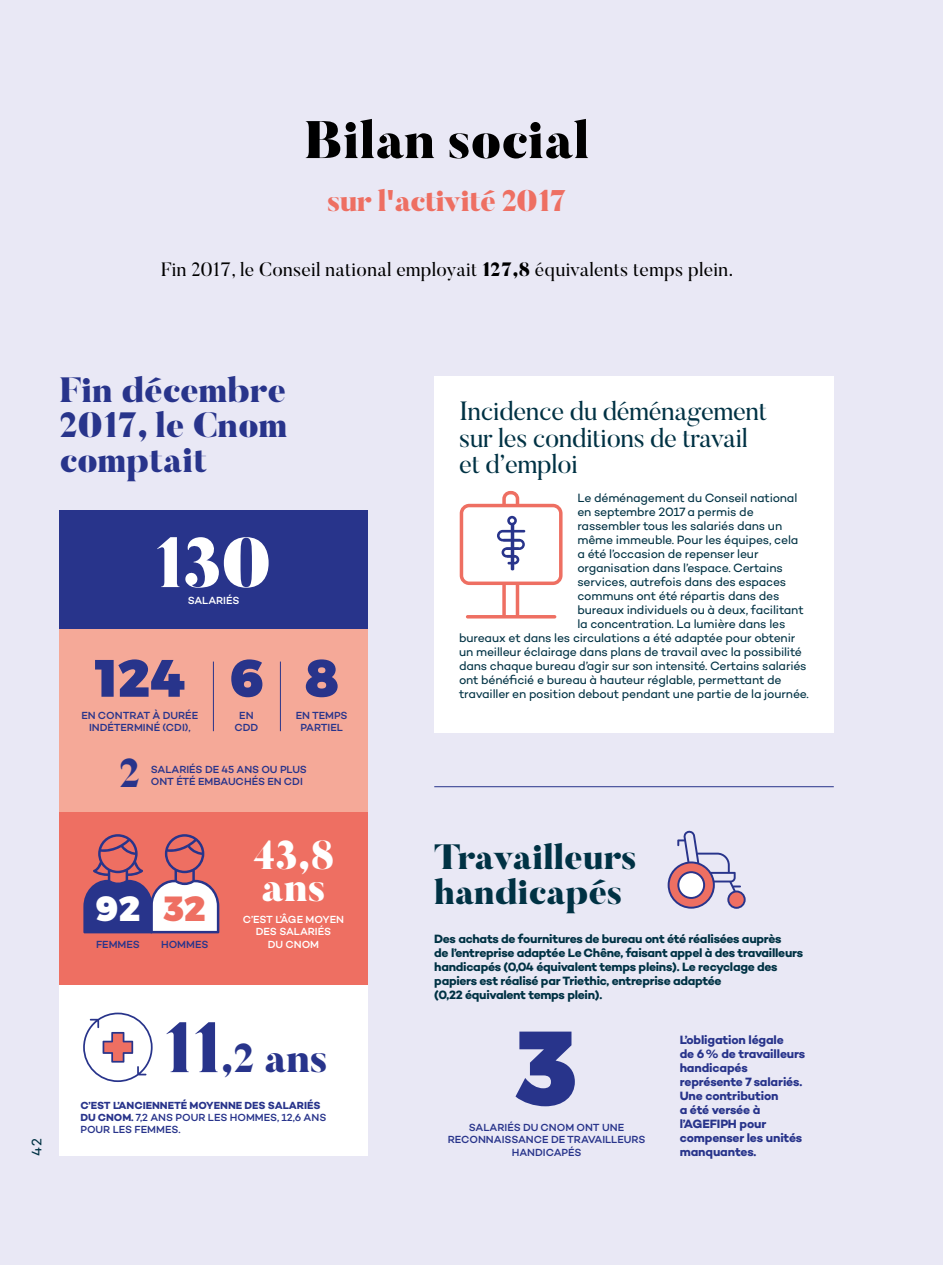
<style>
.page{position:relative;width:943px;height:1265px;background:#e9e8f5}
.page>*{position:absolute;margin:0;border:0;box-sizing:border-box;transform-origin:0 0}
.t1{font:900 105.35px "Montserrat";color:#28348b}
.t2{font:900 70px "Butler";color:#fff}
.t3{font:900 52.5px "Butler";letter-spacing:-.01em;color:#000}
.t4{font:900 52.5px "Montserrat";color:#28348b}
.t5{font:900 40.25px "Butler";color:#28348b}
.t6{font:900 40.25px/31.5px "Butler";color:#fff}
.t7{font:900 35px/35px "Butler";letter-spacing:-.01em;color:#28348b;text-align:justify}
.t8{font:900 35px/35px "Butler";letter-spacing:-.01em;color:#003244}
.t9{font:900 35px "Montserrat";color:#fff}
.t10{font:900 29.75px "Butler";letter-spacing:-.03em;color:#ee6f62}
.t11{font:26.25px/26.2px "Butler";letter-spacing:-.01em;color:#003244}
.t12{font:19.25px "Butler";letter-spacing:.015em;color:#000}
.t13{font:14px "Campton";color:#003244}
.t14{font:12.25px "Campton";letter-spacing:-.015em;color:#003244}
.t15{font:700 12.25px/14px "Campton";letter-spacing:-.025em;color:#003244}
.t16{font:700 12.25px/14px "Campton";letter-spacing:-.015em;color:#28348b}
.t17{font:500 10.5px/12.2px "Campton";color:#28348b;text-align:center}
.t18{font:700 10.5px/12.2px "Campton";color:#28348b}
.t19{font:500 10.5px/12.2px "Campton";color:#fff;text-align:center}
.s1{font-weight:900}
.s2{color:#ee6f62}
.s3{font-size:70px}
.s4{font-weight:500}
</style>
<div class="page">
<div style="left:434px;top:376px;width:399px;height:357px;background:#fff"></div>
<div style="left:60px;top:511px;width:308px;height:118px;background:#28348b"></div>
<svg style="left:667px;top:831px;width:78px;height:78px"></svg>
<div style="left:60px;top:629px;width:308px;height:183px;background:#f5a998"></div>
<div style="left:60px;top:812px;width:308px;height:173px;background:#ee6f62"></div>
<div style="left:60px;top:985px;width:308px;height:171px;background:#fff"></div>
<hr style="left:213px;top:662px;width:1px;height:69px;background:#28348b">
<hr style="left:280px;top:662px;width:1px;height:69px;background:#28348b">
<hr style="left:434px;top:786px;width:399px;height:1px;background:#28348b">
<svg style="left:459px;top:491px;width:103px;height:128px"></svg>
<svg style="left:83px;top:834px;width:136px;height:99px"></svg>
<svg style="left:83px;top:1013px;width:70px;height:69px"></svg>
<h3 class="t3" style="left:304px;top:107px;width:287px">Bilan social</h3>
<h3 class="t10" style="left:327px;top:181px;width:241px">sur l'activité 2017</h3>
<h3 class="t12" style="left:161px;top:257px;width:573px">Fin 2017, le Conseil national employait <span class="s1">127,8</span> équivalents temps plein.</h3>
<h3 class="t7" style="left:60px;top:374px;width:229px">Fin décembre 2017, le Cnom comptait</h3>
<h2 class="t2" style="left:154px;top:518px;width:121px">130</h2>
<p class="t19" style="left:188px;top:594px;width:53px">SALARIÉS</p>
<h3 class="t4" style="left:95px;top:645px;width:91px">124</h3>
<p class="t17" style="left:81px;top:709px;width:118px">EN CONTRAT À DURÉE<br>INDÉTERMINÉ (CDI),</p>
<h3 class="t4" style="left:229px;top:645px;width:36px">6</h3>
<p class="t17" style="left:234px;top:709px;width:25px">EN<br>CDD</p>
<h3 class="t4" style="left:304px;top:645px;width:36px">8</h3>
<p class="t17" style="left:296px;top:709px;width:53px">EN TEMPS<br>PARTIEL</p>
<h3 class="t5" style="left:119px;top:748px;width:23px">2</h3>
<p class="t17" style="left:151px;top:763px;width:158px">SALARIÉS DE 45 ANS OU PLUS</p>
<p class="t17" style="left:151px;top:775px;width:154px">ONT ÉTÉ EMBAUCHÉS EN CDI</p>
<h3 class="t9" style="left:96px;top:887px;width:111px">92 <span class="s2">32</span></h3>
<p class="t17" style="left:96px;top:938px;width:45px">FEMMES</p>
<p class="t17" style="left:161px;top:938px;width:49px">HOMMES</p>
<h3 class="t6" style="left:253px;top:841px;width:83px">43,8 ans</h3>
<p class="t19" style="left:243px;top:913px;width:103px">C’EST L’ÂGE MOYEN<br>DES SALARIÉS<br>DU CNOM</p>
<p class="t13" style="left:28px;top:1156px;width:19px;rotate:-90deg">42</p>
<h3 class="t5" style="left:163px;top:1033px;width:166px"><span class="s3">11</span>,2 ans</h3>
<p class="t18" style="left:80px;top:1099px;width:247px">C’EST L’ANCIENNETÉ MOYENNE DES SALARIÉS<br>DU CNOM. <span class="s4">7,2 ANS POUR LES HOMMES, 12,6 ANS<br>POUR LES FEMMES.</span></p>
<h3 class="t11" style="left:459px;top:398px;width:309px">Incidence du déménagement sur les conditions de travail et d’emploi</h3>
<p class="t14" style="left:577px;top:490px;width:221px">Le déménagement du Conseil national</p>
<p class="t14" style="left:577px;top:504px;width:178px">en septembre 2017 a permis de</p>
<p class="t14" style="left:577px;top:518px;width:206px">rassembler tous les salariés dans un</p>
<p class="t14" style="left:577px;top:532px;width:222px">même immeuble. Pour les équipes, cela</p>
<p class="t14" style="left:577px;top:546px;width:183px">a été l’occasion de repenser leur</p>
<p class="t14" style="left:577px;top:560px;width:207px">organisation dans l’espace. Certains</p>
<p class="t14" style="left:577px;top:574px;width:210px">services, autrefois dans des espaces</p>
<p class="t14" style="left:577px;top:588px;width:203px">communs ont été répartis dans des</p>
<p class="t14" style="left:577px;top:602px;width:228px">bureaux individuels ou à deux, facilitant</p>
<p class="t14" style="left:577px;top:616px;width:209px">la concentration. La lumière dans les</p>
<p class="t14" style="left:459px;top:630px;width:338px">bureaux et dans les circulations a été adaptée pour obtenir</p>
<p class="t14" style="left:459px;top:644px;width:344px">un meilleur éclairage dans plans de travail avec la possibilité</p>
<p class="t14" style="left:459px;top:658px;width:349px">dans chaque bureau d’agir sur son intensité. Certains salariés</p>
<p class="t14" style="left:459px;top:672px;width:324px">ont bénéficié e bureau à hauteur réglable, permettant de</p>
<p class="t14" style="left:459px;top:686px;width:351px">travailler en position debout pendant une partie de la journée.</p>
<h3 class="t8" style="left:434px;top:840px;width:204px">Travailleurs handicapés</h3>
<p class="t15" style="left:434px;top:931px;width:370px">Des achats de fournitures de bureau ont été réalisées auprès<br>de l’entreprise adaptée Le Chêne, faisant appel à des travailleurs handicapés (0,04 équivalent temps pleins). Le recyclage des papiers est réalisé par Triethic, entreprise adaptée<br>(0,22 équivalent temps plein).</p>
<h1 class="t1" style="left:516px;top:1002px;width:62px">3</h1>
<p class="t17" style="left:448px;top:1133px;width:199px">RECONNAISSANCE DE TRAVAILLEURS<br>HANDICAPÉS</p>
<p class="t17" style="left:469px;top:1121px;width:157px">SALARIÉS DU CNOM ONT UNE</p>
<p class="t16" style="left:679px;top:1032px;width:127px">L’obligation légale<br>de 6% de travailleurs handicapés représente 7 salariés.<br>Une contribution<br>a été versée à l’AGEFIPH pour compenser les unités manquantes.</p>
</div>
